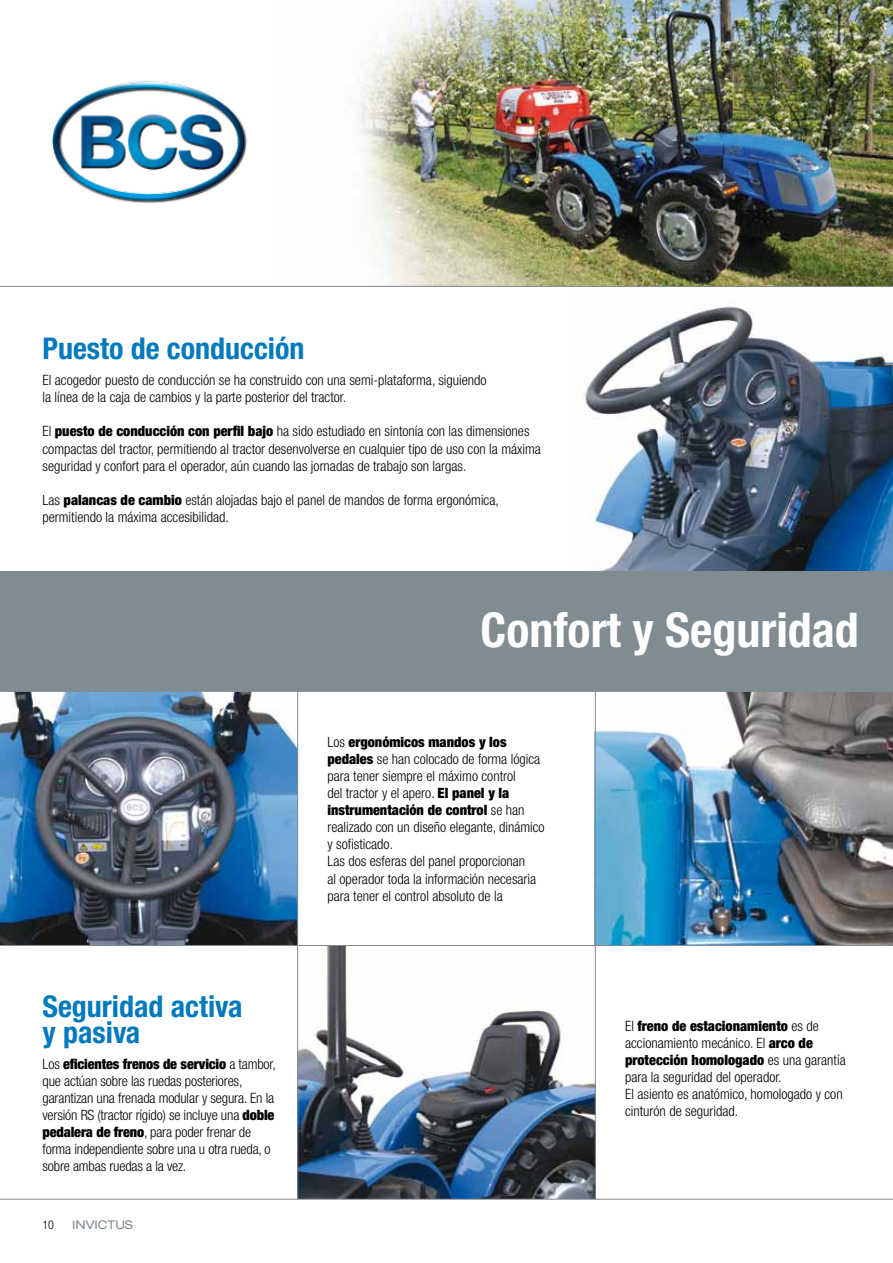
<style>
.page{position:relative;width:893px;height:1263px;background:#fff}
.page>*{position:absolute;margin:0;border:0;box-sizing:border-box;transform-origin:0 0}
.t1{font:700 condensed 48px "Helvetica Neue LT Std";color:#fff}
.t2{font:700 condensed 30px/26.5px "Helvetica Neue LT Std";color:#0079bd}
.t3{font:300 condensed 14.25px/17.1px "Helvetica Neue LT Std";color:#000}
.t4{font:expanded 12px "Helvetica Neue LT Std";color:#808b92}
.t5{font:300 condensed 12px "Helvetica Neue LT Std";color:#000}
.s1{font-weight:900}
</style>
<div class="page">
<img style="left:0;top:692px;width:297px;height:253px">
<img style="left:298px;top:946px;width:297px;height:252px">
<img style="left:596px;top:692px;width:297px;height:253px">
<img style="left:574px;top:306px;width:319px;height:266px">
<hr style="left:0;top:691px;width:893px;height:1px;background:#808b92">
<div style="left:0;top:572px;width:893px;height:119px;background:#808b92"></div>
<img style="left:51px;top:81px;width:196px;height:123px">
<hr style="left:0;top:1199px;width:893px;height:1px;background:#808b92">
<hr style="left:595px;top:691px;width:1px;height:508px;background:#808b92">
<hr style="left:0;top:945px;width:893px;height:1px;background:#808b92">
<hr style="left:297px;top:691px;width:1px;height:508px;background:#808b92">
<img style="left:275px;top:0;width:618px;height:286px">
<hr style="left:0;top:286px;width:893px;height:1px;background:#808b92">
<h2 class="t2" style="left:43px;top:335px;width:264px">Puesto de conducción</h2>
<p class="t3" style="left:43px;top:371px;width:446px">El acogedor puesto de conducción se ha construido con una semi-plataforma, siguiendo la línea de la caja de cambios y la parte posterior del tractor.</p>
<p class="t3" style="left:43px;top:423px;width:500px">El <span class="s1">puesto de conducción con perfil bajo</span> ha sido estudiado en sintonía con las dimensiones compactas del tractor, permitiendo al tractor desenvolverse en cualquier tipo de uso con la máxima seguridad y confort para el operador, aún cuando las jornadas de trabajo son largas.</p>
<p class="t3" style="left:43px;top:491px;width:458px">Las <span class="s1">palancas de cambio</span> están alojadas bajo el panel de mandos de forma ergonómica, permitiendo la máxima accesibilidad.</p>
<h1 class="t1" style="left:481px;top:600px;width:380px">Confort y Seguridad</h1>
<h2 class="t2" style="left:43px;top:992px;width:201px">Seguridad activa y pasiva</h2>
<p class="t3" style="left:43px;top:1055px;width:235px">Los <span class="s1">eficientes frenos de servicio</span> a tambor, que actúan sobre las ruedas posteriores, garantizan una frenada modular y segura. En la versión RS (tractor rígido) se incluye una <span class="s1">doble pedalera de freno</span>, para poder frenar de forma independiente sobre una u otra rueda, o sobre ambas ruedas a la vez.</p>
<p class="t5" style="left:43px;top:1218px;width:13px">10</p>
<p class="t4" style="left:72px;top:1217px;width:62px">INVICTUS</p>
<p class="t3" style="left:327px;top:733px;width:219px">Los <span class="s1">ergonómicos mandos y los pedales</span> se han colocado de forma lógica para tener siempre el máximo control<br>del tractor y el apero. <span class="s1">El panel y la instrumentación de control</span> se han realizado con un diseño elegante, dinámico y sofisticado.<br>Las dos esferas del panel proporcionan<br>al operador toda la información necesaria para tener el control absoluto de la</p>
<p class="t3" style="left:625px;top:1017px;width:222px">El <span class="s1">freno de estacionamiento</span> es de accionamiento mecánico. El <span class="s1">arco de protección homologado</span> es una garantía para la seguridad del operador.<br>El asiento es anatómico, homologado y con cinturón de seguridad.</p>
</div>
